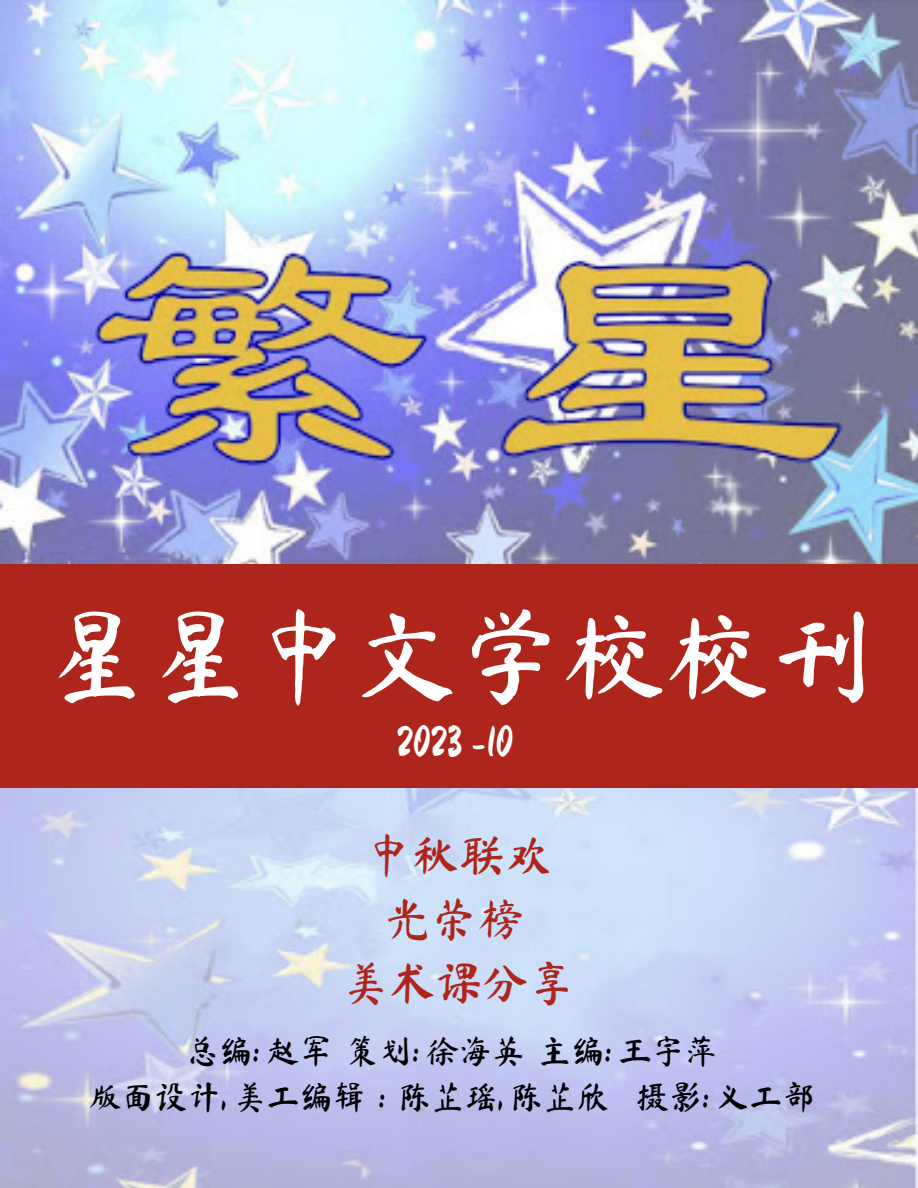
<style>
.page{position:relative;width:918px;height:1188px;background:#fff}
.page>*{position:absolute;margin:0;border:0;box-sizing:border-box;transform-origin:0 0}
.t1{font:103.5px "Ma Shan Zheng";color:#fff}
.t2{font:46.5px "Ma Shan Zheng";color:#ae251b}
.t3{font:43.5px "Ma Shan Zheng";color:#fff}
.t4{font:33px "Ma Shan Zheng";color:#000}
</style>
<div class="page">
<img style="left:0;top:0;width:918px;height:564px">
<img style="left:0;top:788px;width:918px;height:400px">
<div style="left:0;top:564px;width:918px;height:224px;background:#ae251b"></div>
<p class="t1" style="left:45px;top:603px;width:829px">星星中文学校校刊</p>
<p class="t3" style="left:396px;top:721px;width:118px">2023 -10</p>
<p class="t2" style="left:366px;top:831px;width:187px">中秋联欢</p>
<p class="t2" style="left:385px;top:895px;width:141px">光荣榜</p>
<p class="t2" style="left:343px;top:959px;width:234px">美术课分享</p>
<p class="t4" style="left:186px;top:1034px;width:533px">总编: 赵军策划: 徐海英主编: 王宇萍</p>
<p class="t4" style="left:89px;top:1080px;width:728px">版面设计, 美工编辑：陈芷瑶, 陈芷欣 摄影: 义工部</p>
</div>
